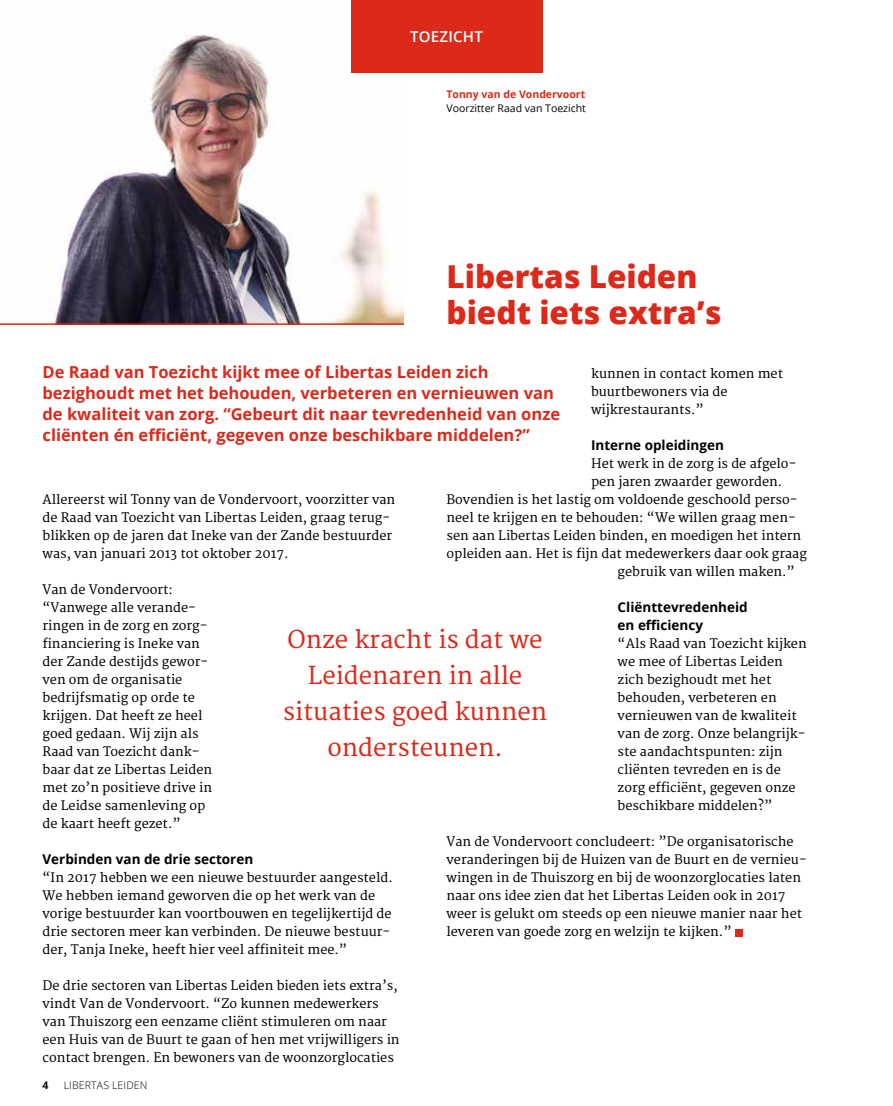
<style>
.page{position:relative;width:893px;height:1106px;background:#fff}
.page>*{position:absolute;margin:0;border:0;box-sizing:border-box;transform-origin:0 0}
.t1{font:800 31.5px/36px "Open Sans";color:#dc291a}
.t2{font:24px/36px "Merriweather";color:#dc291a;text-align:center}
.t3{font:700 16.5px/21px "Open Sans";color:#dc291a}
.t4{font:600 15px "Open Sans";letter-spacing:.015em;color:#fff}
.t5{font:700 13.5px/18px "Open Sans";color:#000}
.t6{font:12.75px/18px "Merriweather";color:#000}
.t7{font:10.5px "Open Sans";color:#000}
.t8{font:700 10.5px "Open Sans";color:#dc291a}
.t9{font:300 10.5px "Open Sans";letter-spacing:.015em;color:#000}
.t10{font:700 10.5px "Open Sans";color:#000}
</style>
<div class="page">
<img style="left:50px;top:34px;width:354px;height:289px">
<div style="left:735px;top:929px;width:7px;height:7px;background:#dc291a"></div>
<div style="left:351px;top:0;width:191px;height:72px;background:#dc291a"></div>
<hr style="left:0;top:323px;width:404px;height:2px;background:#dc291a">
<p class="t4" style="left:410px;top:27px;width:74px">TOEZICHT</p>
<p class="t8" style="left:446px;top:87px;width:140px">Tonny van de Vondervoort</p>
<p class="t7" style="left:446px;top:101px;width:141px">Voorzitter Raad van Toezicht</p>
<h1 class="t1" style="left:446px;top:257px;width:276px">Libertas Leiden biedt iets extra’s</h1>
<p class="t3" style="left:43px;top:361px;width:519px">De Raad van Toezicht kijkt mee of Libertas Leiden zich bezighoudt met het behouden, verbeteren en vernieuwen van de kwaliteit van zorg. “Gebeurt dit naar tevredenheid van onze cliënten én efficiënt, gegeven onze beschikbare middelen?”</p>
<p class="t6" style="left:591px;top:365px;width:194px">kunnen in contact komen met buurtbewoners via de wijkrestaurants.”</p>
<p class="t5" style="left:591px;top:436px;width:134px">Interne opleidingen</p>
<p class="t6" style="left:591px;top:455px;width:207px">Het werk in de zorg is de afgelo-</p>
<p class="t6" style="left:591px;top:473px;width:193px">pen jaren zwaarder geworden.</p>
<p class="t6" style="left:446px;top:491px;width:352px">Bovendien is het lastig om voldoende geschoold perso-</p>
<p class="t6" style="left:446px;top:509px;width:351px">neel te krijgen en te behouden: “We willen graag men-</p>
<p class="t6" style="left:446px;top:527px;width:356px">sen aan Libertas Leiden binden, en moedigen het intern</p>
<p class="t6" style="left:446px;top:545px;width:362px">opleiden aan. Het is fijn dat medewerkers daar ook graag</p>
<p class="t6" style="left:618px;top:563px;width:179px">gebruik van willen maken.”</p>
<p class="t5" style="left:618px;top:598px;width:132px">Cliënttevredenheid en efficiency</p>
<p class="t6" style="left:618px;top:635px;width:191px">“Als Raad van Toezicht kijken we mee of Libertas Leiden zich bezighoudt met het behouden, verbeteren en vernieuwen van de kwaliteit van de zorg. Onze belangrijk&shy;ste aandachtspunten: zijn cliënten tevreden en is de zorg efficiënt, gegeven onze beschikbare middelen?”</p>
<p class="t6" style="left:446px;top:833px;width:362px">Van de Vondervoort concludeert: ”De organisatorische veranderingen bij de Huizen van de Buurt en de vernieu&shy;wingen in de Thuiszorg en bij de woonzorglocaties laten naar ons idee zien dat het Libertas Leiden ook in 2017 weer is gelukt om steeds op een nieuwe manier naar het leveren van goede zorg en welzijn te kijken.”</p>
<p class="t6" style="left:43px;top:491px;width:354px">Allereerst wil Tonny van de Vondervoort, voorzitter van de Raad van Toezicht van Libertas Leiden, graag terug&shy;blikken op de jaren dat Ineke van der Zande bestuurder was, van januari 2013 tot oktober 2017.</p>
<p class="t6" style="left:43px;top:581px;width:171px">Van de Vondervoort: “Vanwege alle verande&shy;ringen in de zorg en zorg&shy;financiering is Ineke van der Zande destijds gewor&shy;ven om de organisatie bedrijfsmatig op orde te krijgen. Dat heeft ze heel goed gedaan. Wij zijn als<br>Raad van Toezicht dank&shy;baar dat ze Libertas Leiden met zo’n positieve drive in de Leidse samenleving op de kaart heeft gezet.”</p>
<p class="t5" style="left:43px;top:850px;width:212px">Verbinden van de drie sectoren</p>
<p class="t6" style="left:43px;top:869px;width:352px">“In 2017 hebben we een nieuwe bestuurder aangesteld.<br>We hebben iemand geworven die op het werk van de vorige bestuurder kan voortbouwen en tegelijkertijd de drie sectoren meer kan verbinden. De nieuwe bestuur&shy;der, Tanja Ineke, heeft hier veel affiniteit mee.”</p>
<p class="t6" style="left:43px;top:977px;width:359px">De drie sectoren van Libertas Leiden bieden iets extra’s, vindt Van de Vondervoort. “Zo kunnen medewerkers van Thuiszorg een eenzame cliënt stimuleren om naar een Huis van de Buurt te gaan of hen met vrijwilligers in contact brengen. En bewoners van de woonzorglocaties</p>
<h2 class="t2" style="left:283px;top:622px;width:266px">Onze kracht is dat we<br>Leidenaren in alle situaties goed kunnen ondersteunen.</h2>
<p class="t10" style="left:43px;top:1077px;width:7px">4</p>
<p class="t9" style="left:64px;top:1077px;width:85px">LIBERTAS LEIDEN</p>
</div>
